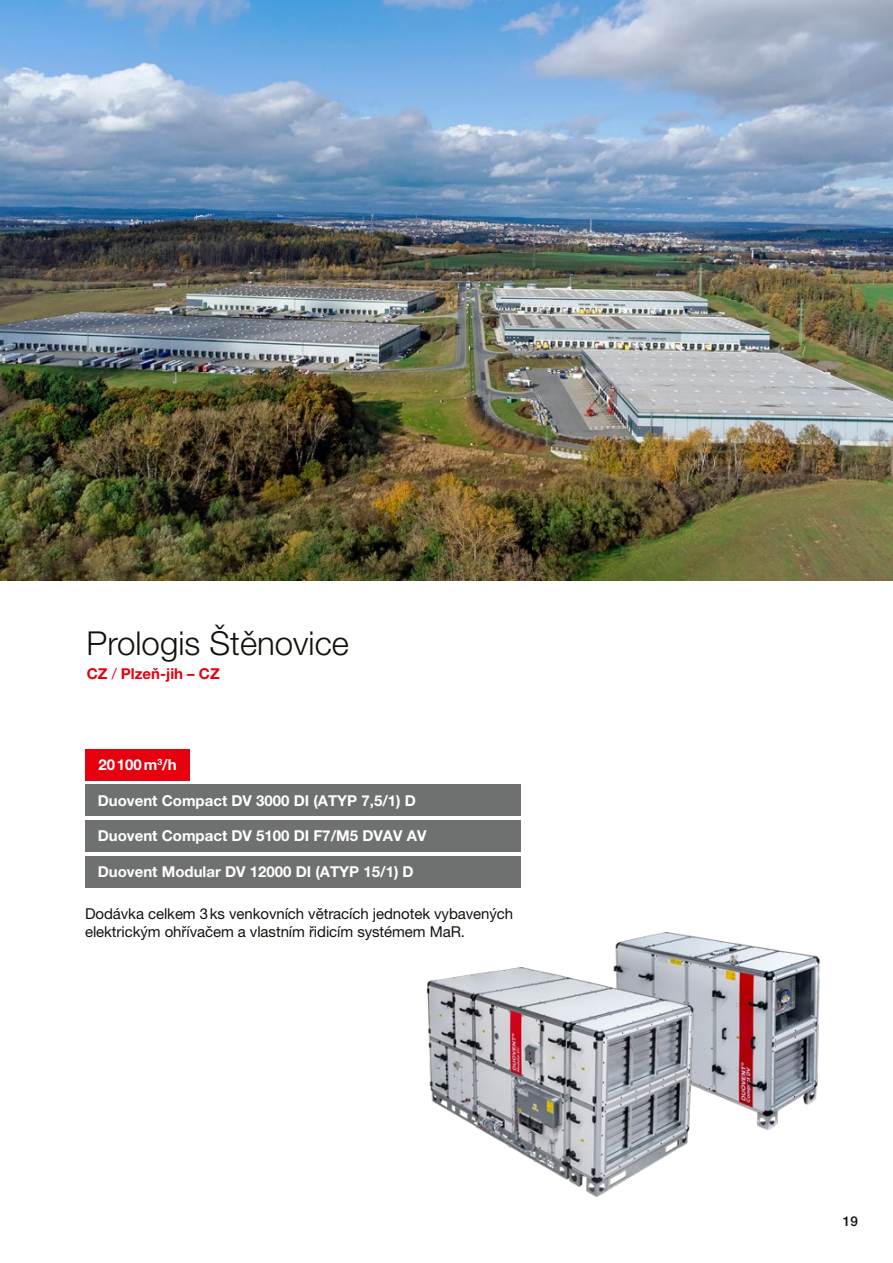
<style>
.page{position:relative;width:893px;height:1263px;background:#fff}
.page>*{position:absolute;margin:0;border:0;box-sizing:border-box;transform-origin:0 0}
.t1{font:300 33px "Helvetica Neue LT Pro";color:#12120d}
.t2{font:700 15px "Helvetica Neue LT Pro";color:#fff}
.t3{font:15px/18px "Helvetica Neue LT Pro";letter-spacing:-.005em;color:#12120d}
.t4{font:700 15px "Helvetica Neue LT Pro";color:#e7000e}
.t5{font:500 13.5px "Helvetica Neue LT Pro";color:#12120d}
.s1{font-weight:400}
</style>
<div class="page">
<img style="left:615px;top:932px;width:205px;height:199px">
<div style="left:85px;top:749px;width:105px;height:31px;background:#e7000e"></div>
<div style="left:85px;top:784px;width:436px;height:32px;background:#6f7070"></div>
<div style="left:85px;top:820px;width:436px;height:32px;background:#6f7070"></div>
<div style="left:85px;top:856px;width:436px;height:31px;background:#6f7070"></div>
<img style="left:0;top:0;width:893px;height:580px">
<img style="left:426px;top:954px;width:278px;height:243px">
<h1 class="t1" style="left:87px;top:623px;width:264px">Prologis Štěnovice</h1>
<p class="t4" style="left:87px;top:664px;width:135px">CZ <span class="s1">/</span> Plzeň-jih – CZ</p>
<p class="t2" style="left:98px;top:755px;width:80px">20100m<sup>3</sup>/h</p>
<p class="t2" style="left:98px;top:791px;width:320px">Duovent Compact DV 3000 DI (ATYP 7,5/1) D</p>
<p class="t2" style="left:98px;top:827px;width:330px">Duovent Compact DV 5100 DI F7/M5 DVAV AV</p>
<p class="t2" style="left:98px;top:862px;width:317px">Duovent Modular DV 12000 DI (ATYP 15/1) D</p>
<p class="t3" style="left:85px;top:905px;width:430px">Dodávka celkem 3ks venkovních větracích jednotek vybavených elektrickým ohřívačem a vlastním řidicím systémem MaR.</p>
<p class="t5" style="left:843px;top:1213px;width:17px">19</p>
</div>
